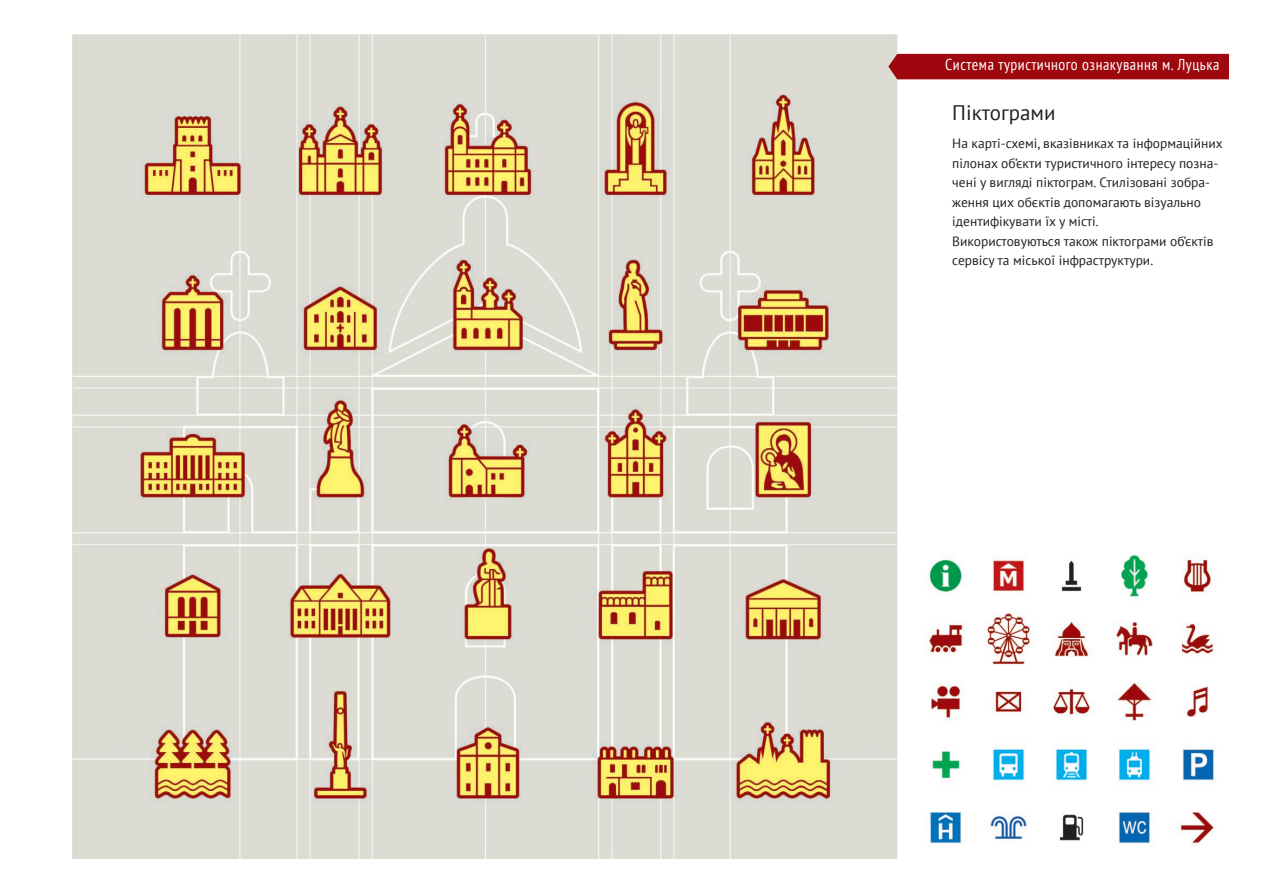
<style>
.page{position:relative;width:1263px;height:893px;background:#fff}
.page>*{position:absolute;margin:0;border:0;box-sizing:border-box;transform-origin:0 0}
.t1{font:21px "PT Sans";color:#231f20}
.t2{font:condensed 15.75px "PT Sans";letter-spacing:.035em;color:#fff}
.t3{font:13.5px/19.5px "PT Sans";color:#231f20}
</style>
<div class="page">
<img style="left:72px;top:34px;width:826px;height:825px">
<div style="left:888px;top:54px;width:341px;height:25px;background:#9d070d"></div>
<img style="left:928px;top:554px;width:288px;height:290px">
<p class="t2" style="left:945px;top:55px;width:276px">Cистема туристичного ознакування м. Луцька</p>
<h1 class="t1" style="left:952px;top:99px;width:105px">Піктограми</h1>
<p class="t3" style="left:952px;top:133px;width:272px">На карті-схемі, вказівниках та інформаційних пілонах об’єкти туристичного інтересу позна&shy;чені у вигляді піктограм. Стилізовані зобра&shy;ження цих обєктів допомагають візуально ідентифікувати їх у місті.<br>Використовуються також піктограми об’єктів сервісу та міської інфраструктури.</p>
</div>
